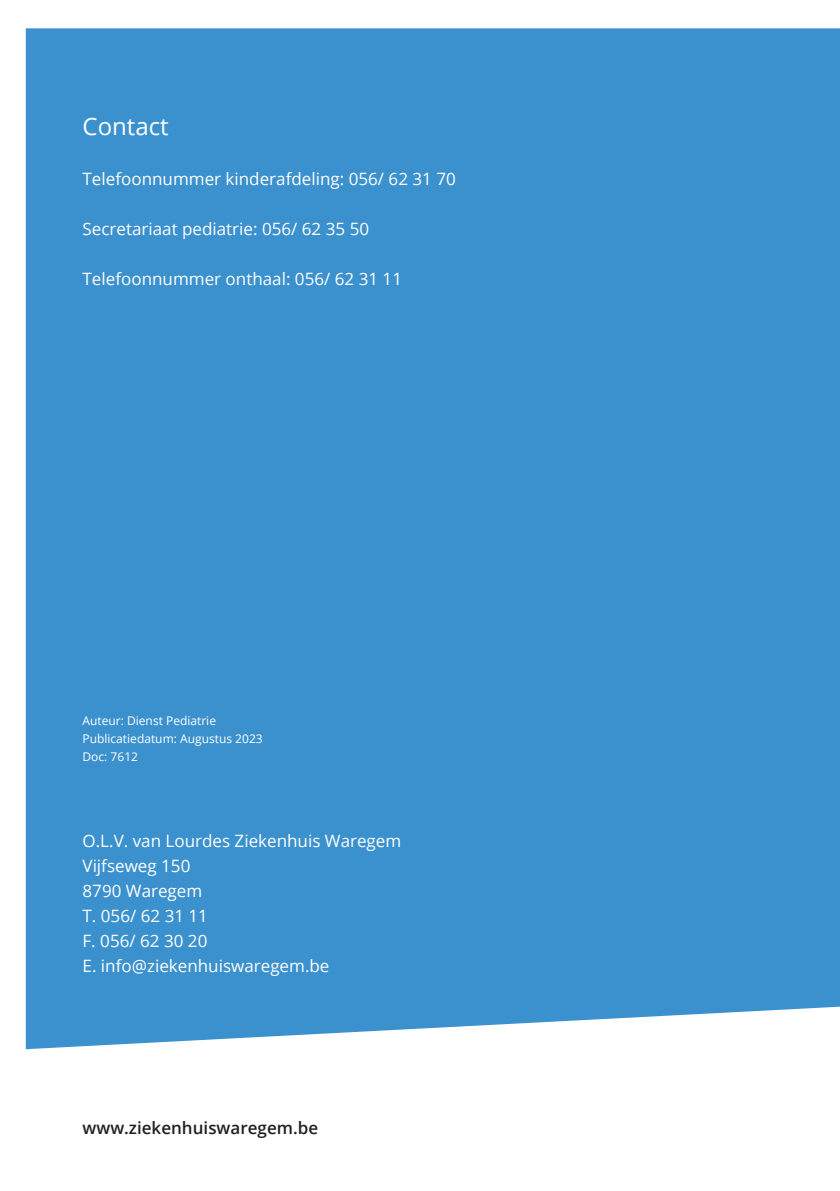
<style>
.page{position:relative;width:840px;height:1191px;background:#fff}
.page>*{position:absolute;margin:0;border:0;box-sizing:border-box;transform-origin:0 0}
.t1{font:24px "Open Sans";color:#fff}
.t2{font:17px/25px "Open Sans";color:#fff}
.t3{font:600 17px "Open Sans";color:#231f20}
.t4{font:12px/18px "Open Sans";color:#fff}
</style>
<div class="page">
<div style="left:26px;top:28px;width:813px;height:1021px;background:#3b91ce"></div>
<h1 class="t1" style="left:82px;top:109px;width:88px">Contact</h1>
<p class="t2" style="left:82px;top:165px;width:374px">Telefoonnummer kinderafdeling: 056/ 62 31 70</p>
<p class="t2" style="left:82px;top:215px;width:288px">Secretariaat pediatrie: 056/ 62 35 50</p>
<p class="t2" style="left:82px;top:265px;width:321px">Telefoonnummer onthaal: 056/ 62 31 11</p>
<p class="t4" style="left:82px;top:711px;width:182px">Auteur: Dienst Pediatrie<br>Publicatiedatum: Augustus 2023<br>Doc: 7612</p>
<p class="t2" style="left:82px;top:828px;width:320px">O.L.V. van Lourdes Ziekenhuis Waregem<br>Vijfseweg 150<br>8790 Waregem<br>T. 056/ 62 31 11<br>F. 056/ 62 30 20<br>E. info@ziekenhuiswaregem.be</p>
<p class="t3" style="left:82px;top:1116px;width:237px">www.ziekenhuiswaregem.be</p>
</div>
